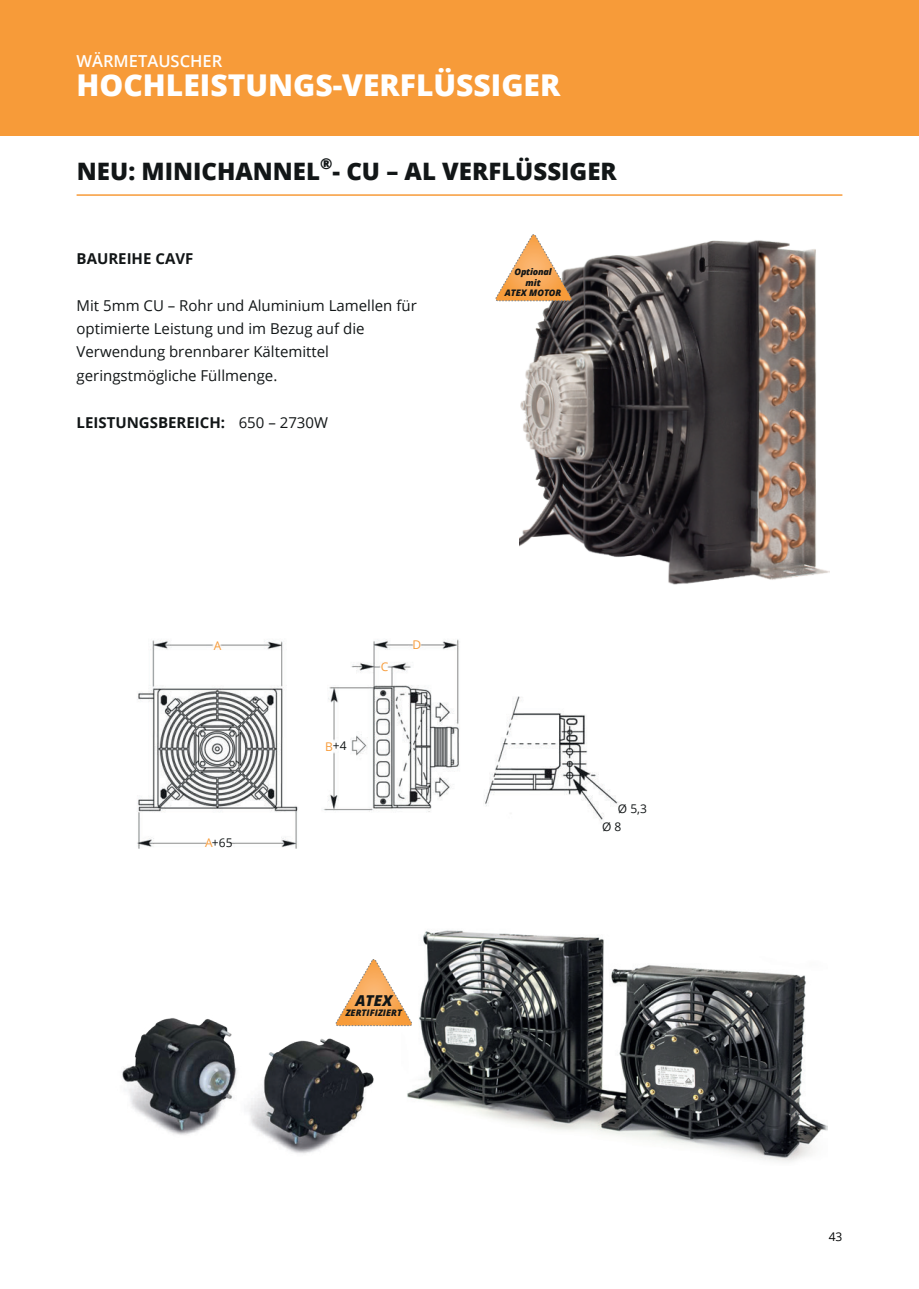
<style>
.page{position:relative;width:919px;height:1289px;background:#fff}
.page>*{position:absolute;margin:0;border:0;box-sizing:border-box;transform-origin:0 0}
.t1{font:800 30px "Open Sans";color:#fff}
.t2{font:800 24px "Open Sans";color:#121617}
.t3{font:600 16.5px "Open Sans";color:#fff}
.t4{font:15px/23.4px "Open Sans";color:#121617}
.t5{font:700 15px "Open Sans";color:#121617}
.t6{font:italic 800 15px "Open Sans";color:#121617}
.t7{font:12px/18px "Open Sans";color:#121617}
.t8{font:12px "Open Sans";color:#f79b39}
.t9{font:12px "Open Sans";color:#030505}
.t10{font:italic 800 9px/10.8px "Open Sans";color:#121617;text-align:center}
.s1{font-weight:400}
.s2{color:#f79b39}
</style>
<div class="page">
<div style="left:0;top:0;width:918px;height:136px;background:#f79b39"></div>
<img style="left:519px;top:240px;width:310px;height:345px">
<hr style="left:77px;top:194px;width:765px;height:2px;background:#f79b39">
<svg style="left:495px;top:234px;width:77px;height:67px"></svg>
<img style="left:137px;top:639px;width:482px;height:209px">
<img style="left:402px;top:930px;width:425px;height:232px">
<img style="left:122px;top:1018px;width:115px;height:117px">
<img style="left:245px;top:1038px;width:129px;height:116px">
<svg style="left:335px;top:958px;width:77px;height:67px"></svg>
<p class="t3" style="left:77px;top:50px;width:147px">WÄRMETAUSCHER</p>
<h1 class="t1" style="left:77px;top:63px;width:485px">HOCHLEISTUNGS-VERFLÜSSIGER</h1>
<h2 class="t2" style="left:77px;top:153px;width:541px">NEU: MINICHANNEL<sup>®</sup>- CU – AL VERFLÜSSIGER</h2>
<p class="t5" style="left:77px;top:248px;width:118px">BAUREIHE CAVF</p>
<p class="t4" style="left:77px;top:293px;width:342px">Mit 5mm CU – Rohr und Aluminium Lamellen für optimierte Leistung und im Bezug auf die Verwendung brennbarer Kältemittel geringstmögliche Füllmenge.</p>
<p class="t5" style="left:77px;top:411px;width:253px">LEISTUNGSBEREICH: <span class="s1">650 – 2730W</span></p>
<p class="t10" style="left:504px;top:266px;width:58px">Optional<br>mit<br>ATEX MOTOR</p>
<p class="t8" style="left:214px;top:637px;width:9px">A</p>
<p class="t7" style="left:205px;top:832px;width:29px"><span class="s2">A</span>+65</p>
<p class="t7" style="left:325px;top:736px;width:23px"><span class="s2">B</span>+4</p>
<p class="t8" style="left:380px;top:659px;width:9px">C</p>
<p class="t8" style="left:412px;top:636px;width:10px">D</p>
<p class="t6" style="left:355px;top:988px;width:38px">ATEX</p>
<p class="t10" style="left:346px;top:1007px;width:58px">ZERTIFIZIERT</p>
<p class="t7" style="left:602px;top:799px;width:47px;text-indent:16px">Ø 5,3<br>Ø 8</p>
<p class="t9" style="left:828px;top:1227px;width:15px">43</p>
</div>
